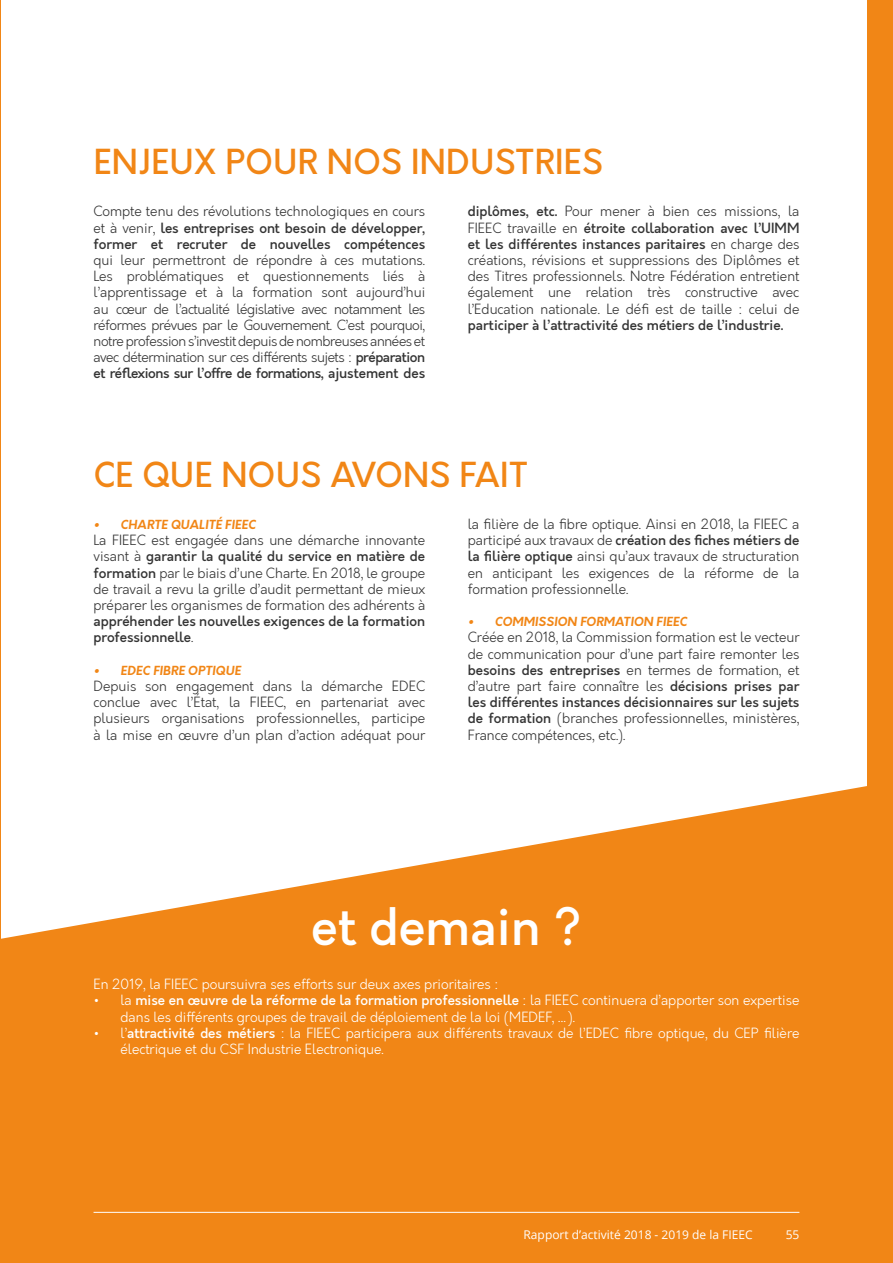
<style>
.page{position:relative;width:893px;height:1263px;background:#fff}
.page>*{position:absolute;margin:0;border:0;box-sizing:border-box;transform-origin:0 0}
.t1{font:500 49.5px "Orkney";color:#fff}
.t2{font:500 33px "Orkney";letter-spacing:.01em;color:#f18616}
.t3{font:300 13.5px/16.2px "Orkney";color:#343434;text-align:justify}
.t4{font:300 13.5px/16.2px "Orkney";color:#fff}
.t5{font:500 13.5px/16.2px "Orkney";color:#343434;text-align:justify}
.t6{font:italic 700 12px "Orkney";letter-spacing:.01em;color:#f18616}
.t7{font:12px "Open Sans";color:#fff}
.s1{font-weight:300}
.s2{font-weight:500}
</style>
<div class="page">
<svg style="left:1px;top:786px;width:866px;height:477px;fill:#f18616"></svg>
<hr style="left:0;top:0;width:1px;height:1263px;background:#f18616">
<hr style="left:94px;top:1212px;width:705px;height:1px;background:#fff">
<div style="left:867px;top:0;width:26px;height:1263px;background:#f18616"></div>
<h2 class="t2" style="left:94px;top:140px;width:511px">ENJEUX POUR NOS INDUSTRIES</h2>
<p class="t5" style="left:94px;top:204px;width:333px"><span class="s1">Compte tenu des révolutions technologiques en cours et à venir,</span> les entreprises ont besoin de développer, former et recruter de nouvelles compétences</p>
<p class="t3" style="left:94px;top:252px;width:333px">qui leur permettront de répondre à ces mutations.<br>Les problématiques et questionnements liés à l’apprentissage et à la formation sont aujourd’hui au cœur de l’actualité législative avec notamment les réformes prévues par le Gouvernement. C’est pourquoi, notre profession s’investit depuis de nombreuses années et avec détermination sur ces différents sujets : <span class="s2">préparation et réflexions sur l’offre de formations, ajustement des</span></p>
<p class="t3" style="left:468px;top:204px;width:333px"><span class="s2">diplômes, etc.</span> Pour mener à bien ces missions, la FIEEC travaille en <span class="s2">étroite collaboration avec l’UIMM et les différentes instances paritaires</span> en charge des créations, révisions et suppressions des Diplômes et des Titres professionnels. Notre Fédération entretient également une relation très constructive avec l’Education nationale. Le défi est de taille : celui de</p>
<p class="t5" style="left:468px;top:317px;width:317px">participer à l’attractivité des métiers de l’industrie.</p>
<h2 class="t2" style="left:94px;top:453px;width:436px">CE QUE NOUS AVONS FAIT</h2>
<p class="t6" style="left:94px;top:516px;width:163px">• CHARTE QUALITÉ FIEEC</p>
<p class="t3" style="left:94px;top:532px;width:333px">La FIEEC est engagée dans une démarche innovante visant à <span class="s2">garantir la qualité du service en matière de formation</span> par le biais d’une Charte. En 2018, le groupe de travail a revu la grille d’audit permettant de mieux préparer les organismes de formation des adhérents à</p>
<p class="t5" style="left:94px;top:613px;width:333px">appréhender les nouvelles exigences de la formation professionnelle<span class="s1">.</span></p>
<p class="t6" style="left:94px;top:662px;width:149px">• EDEC FIBRE OPTIQUE</p>
<p class="t3" style="left:94px;top:678px;width:333px">Depuis son engagement dans la démarche EDEC conclue avec l’État, la FIEEC, en partenariat avec plusieurs organisations professionnelles, participe à la mise en œuvre d’un plan d’action adéquat pour</p>
<p class="t3" style="left:468px;top:516px;width:333px">la filière de la fibre optique. Ainsi en 2018, la FIEEC a participé aux travaux de <span class="s2">création des fiches métiers de la filière optique</span> ainsi qu’aux travaux de structuration en anticipant les exigences de la réforme de la formation professionnelle.</p>
<p class="t6" style="left:468px;top:614px;width:221px">• COMMISSION FORMATION FIEEC</p>
<p class="t3" style="left:468px;top:630px;width:333px">Créée en 2018, la Commission formation est le vecteur de communication pour d’une part faire remonter les <span class="s2">besoins des entreprises</span> en termes de formation, et d’autre part faire connaître les <span class="s2">décisions prises par les différentes instances décisionnaires sur les sujets de formation</span> (branches professionnelles, ministères, France compétences, etc.).</p>
<h1 class="t1" style="left:311px;top:894px;width:272px">et demain ?</h1>
<p class="t4" style="left:94px;top:976px;width:406px">En 2019, la FIEEC poursuivra ses efforts sur deux axes prioritaires :</p>
<p class="t4" style="left:121px;top:993px;width:680px;text-indent:-27px">• la <span class="s2">mise en œuvre de la réforme de la formation professionnelle</span> : la FIEEC continuera d’apporter son expertise dans les différents groupes de travail de déploiement de la loi (MEDEF, …).</p>
<p class="t4" style="left:121px;top:1025px;width:680px;text-indent:-27px">• l’<span class="s2">attractivité des métiers</span> : la FIEEC participera aux différents travaux de l’EDEC fibre optique, du CEP filière électrique et du CSF Industrie Electronique.</p>
<p class="t7" style="left:524px;top:1226px;width:231px">Rapport d’activité 2018 - 2019 de la FIEEC</p>
<p class="t7" style="left:786px;top:1226px;width:15px">55</p>
</div>
